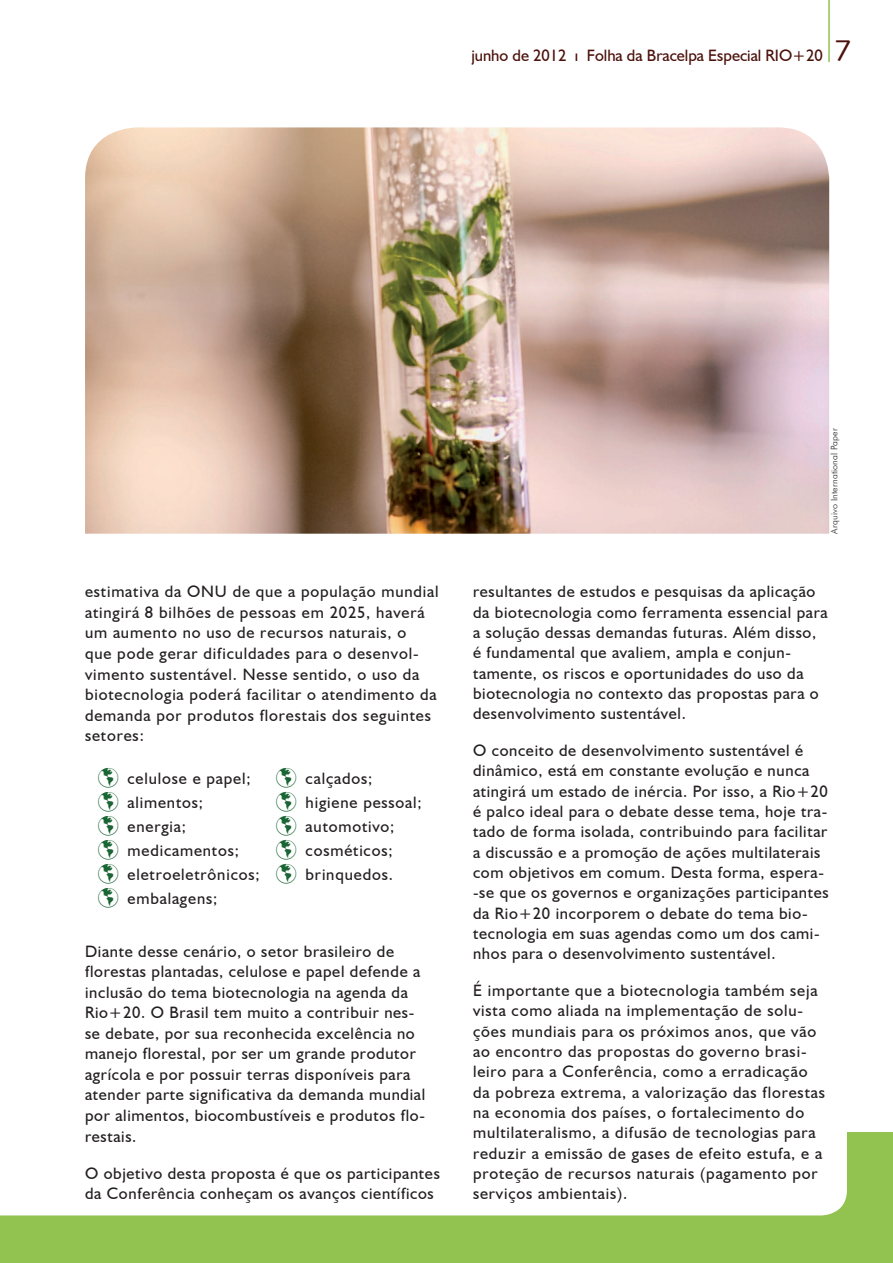
<style>
.page{position:relative;width:893px;height:1263px;background:#fff}
.page>*{position:absolute;margin:0;border:0;box-sizing:border-box;transform-origin:0 0}
.Texto{font:16.5px/20.2px "Humanist 521 BT";letter-spacing:.04em;color:#231f20}
.Tópicos_copy{font:16.5px "Humanist 521 BT";letter-spacing:.05em;color:#231f20}
.t1{font:16.5px "Humanist 521 BT";color:#4b110b}
.Crédito{font:300 9px "Futura BT";letter-spacing:.015em;color:#231f20}
.s1{font-family:"Humanist 531 BT Roman A";font-size:30px}
.s2{color:#196534}
</style>
<div class="page">
<hr style="left:828px;top:0;width:2px;height:62px;background:#92c250">
<div style="left:0;top:1132px;width:893px;height:131px;background:#92c250"></div>
<div style="left:0;top:1132px;width:847px;height:83px;background:#fff"></div>
<img style="left:85px;top:127px;width:744px;height:407px">
<p class="t1" style="left:471px;top:45px;width:381px">junho de 2012 ı Folha da Bracelpa Especial RIO+20 <span class="s1">7</span></p>
<p class="Texto" style="left:85px;top:581px;width:355px">estimativa da ONU de que a população mundial atingirá 8 bilhões de pessoas em 2025, haverá um aumento no uso de recursos naturais, o<br>que pode gerar dificuldades para o desenvol&shy;vimento sustentável. Nesse sentido, o uso da biotecnologia poderá facilitar o atendimento da demanda por produtos florestais dos seguintes setores:</p>
<p class="Tópicos_copy" style="left:98px;top:768px;width:154px"><span class="s2">→</span> celulose e papel;</p>
<p class="Tópicos_copy" style="left:98px;top:792px;width:107px"><span class="s2">→</span> alimentos;</p>
<p class="Tópicos_copy" style="left:98px;top:816px;width:90px"><span class="s2">→</span> energia;</p>
<p class="Tópicos_copy" style="left:98px;top:840px;width:143px"><span class="s2">→</span> medicamentos;</p>
<p class="Tópicos_copy" style="left:98px;top:864px;width:163px"><span class="s2">→</span> eletroeletrônicos;</p>
<p class="Tópicos_copy" style="left:98px;top:888px;width:121px"><span class="s2">→</span> embalagens;</p>
<p class="Tópicos_copy" style="left:276px;top:768px;width:98px"><span class="s2">→</span> calçados;</p>
<p class="Tópicos_copy" style="left:276px;top:792px;width:147px"><span class="s2">→</span> higiene pessoal;</p>
<p class="Tópicos_copy" style="left:276px;top:816px;width:120px"><span class="s2">→</span> automotivo;</p>
<p class="Tópicos_copy" style="left:276px;top:840px;width:118px"><span class="s2">→</span> cosméticos;</p>
<p class="Tópicos_copy" style="left:276px;top:864px;width:118px"><span class="s2">→</span> brinquedos.</p>
<p class="Texto" style="left:85px;top:940px;width:342px">Diante desse cenário, o setor brasileiro de florestas plantadas, celulose e papel defende a inclusão do tema biotecnologia na agenda da Rio+20. O Brasil tem muito a contribuir nes&shy;se debate, por sua reconhecida excelência no manejo florestal, por ser um grande produtor agrícola e por possuir terras disponíveis para atender parte significativa da demanda mundial por alimentos, biocombustíveis e produtos flo&shy;restais.</p>
<p class="Texto" style="left:85px;top:1162px;width:356px">O objetivo desta proposta é que os participantes da Conferência conheçam os avanços científicos</p>
<p class="Crédito" style="left:829px;top:534px;width:107px;rotate:-90deg">Arquivo International Paper</p>
<p class="Texto" style="left:473px;top:581px;width:356px">resultantes de estudos e pesquisas da aplicação da biotecnologia como ferramenta essencial para a solução dessas demandas futuras. Além disso, é fundamental que avaliem, ampla e conjun&shy;tamente, os riscos e oportunidades do uso da biotecnologia no contexto das propostas para o desenvolvimento sustentável.</p>
<p class="Texto" style="left:473px;top:740px;width:357px">O conceito de desenvolvimento sustentável é dinâmico, está em constante evolução e nunca atingirá um estado de inércia. Por isso, a Rio+20 é palco ideal para o debate desse tema, hoje tra&shy;tado de forma isolada, contribuindo para facilitar a discussão e a promoção de ações multilaterais com objetivos em comum. Desta forma, espera--se que os governos e organizações participantes da Rio+20 incorporem o debate do tema bio&shy;tecnologia em suas agendas como um dos cami&shy;nhos para o desenvolvimento sustentável.</p>
<p class="Texto" style="left:473px;top:980px;width:353px">É importante que a biotecnologia também seja vista como aliada na implementação de solu&shy;ções mundiais para os próximos anos, que vão ao encontro das propostas do governo brasi&shy;leiro para a Conferência, como a erradicação da pobreza extrema, a valorização das florestas na economia dos países, o fortalecimento do multilateralismo, a difusão de tecnologias para reduzir a emissão de gases de efeito estufa, e a proteção de recursos naturais (pagamento por serviços ambientais).</p>
</div>
